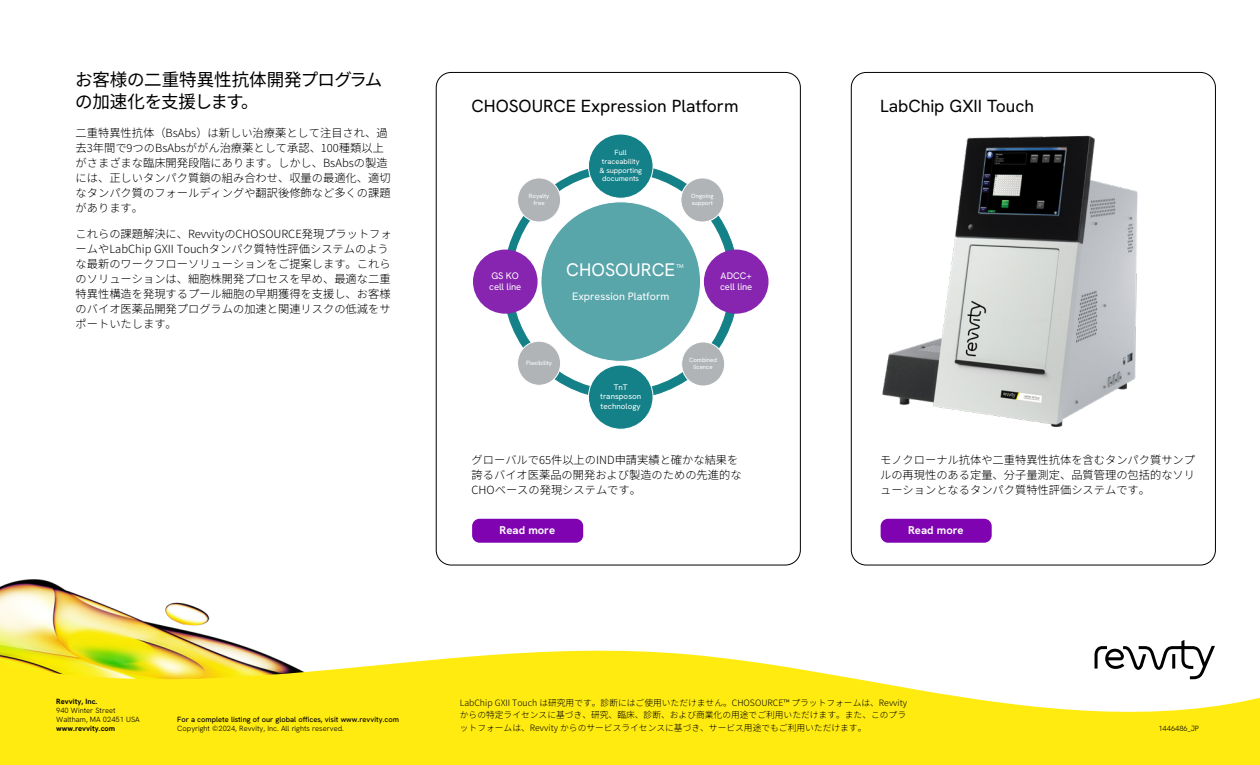
<style>
.page{position:relative;width:1260px;height:765px;background:#fff}
.page>*{position:absolute;margin:0;border:0;box-sizing:border-box;transform-origin:0 0}
.t1{font:18.12px "Hanken Grotesk";color:#fff}
.t2{font:17.5px "Hanken Grotesk";color:#000}
.t3{font:17.5px/22.5px "Noto Sans JP";letter-spacing:-.015em;color:#000}
.t4{font:300 11.25px/15px "Noto Sans JP";color:#000}
.t5{font:700 11.25px "Hanken Grotesk";color:#fff}
.t6{font:10.75px "Hanken Grotesk";color:#fff}
.t7{font:9.5px/11px "Hanken Grotesk";color:#fff}
.t8{font:300 8.75px/12.5px "Noto Sans JP";color:#000}
.t9{font:8.12px/9.5px "Hanken Grotesk";color:#fff;text-align:center}
.t10{font:300 7.5px/8.8px "Hanken Grotesk";color:#000}
.t11{font:500 7.5px "Hanken Grotesk";color:#000}
.t12{font:700 7.5px "Hanken Grotesk";color:#000}
.t13{font:7.38px/8.6px "Hanken Grotesk";color:#fff;text-align:center}
.t14{font:6px/7.1px "Hanken Grotesk";color:#fff;text-align:center}
.t15{font:5.38px "Hanken Grotesk";color:#fff}
</style>
<div class="page">
<img style="left:0;top:579px;width:250px;height:69px">
<svg style="left:0;top:648px;width:1260px;height:117px;fill:#ffeb0f"></svg>
<svg style="left:1095px;top:640px;width:120px;height:39px"></svg>
<img style="left:882px;top:135px;width:256px;height:292px">
<svg style="left:503px;top:168px;width:236px;height:228px"></svg>
<div style="left:541px;top:202px;width:160px;height:159px;background:#58a5aa;border-radius:50%"></div>
<div style="left:588px;top:134px;width:65px;height:64px;background:#148087;border-radius:50%"></div>
<div style="left:588px;top:134px;width:65px;height:65px;border:1px solid #fff;border-radius:50%"></div>
<div style="left:681px;top:178px;width:43px;height:44px;background:#b1b4b6;border-radius:50%"></div>
<div style="left:681px;top:178px;width:43px;height:44px;border:1px solid #fff;border-radius:50%"></div>
<div style="left:704px;top:250px;width:65px;height:64px;background:#8724b0;border-radius:50%"></div>
<div style="left:682px;top:342px;width:43px;height:44px;background:#b1b4b6;border-radius:50%"></div>
<div style="left:681px;top:342px;width:44px;height:44px;border:1px solid #fff;border-radius:50%"></div>
<div style="left:588px;top:365px;width:65px;height:64px;background:#148087;border-radius:50%"></div>
<div style="left:588px;top:365px;width:65px;height:65px;border:1px solid #fff;border-radius:50%"></div>
<div style="left:518px;top:341px;width:43px;height:44px;background:#b1b4b6;border-radius:50%"></div>
<div style="left:517px;top:341px;width:44px;height:45px;border:1px solid #fff;border-radius:50%"></div>
<div style="left:473px;top:250px;width:65px;height:64px;background:#8724b0;border-radius:50%"></div>
<div style="left:518px;top:178px;width:43px;height:44px;background:#b1b4b6;border-radius:50%"></div>
<div style="left:517px;top:178px;width:44px;height:44px;border:1px solid #fff;border-radius:50%"></div>
<div style="left:472px;top:519px;width:111px;height:24px;background:#7f03b0;border-radius:7px"></div>
<div style="left:881px;top:519px;width:111px;height:24px;background:#7f03b0;border-radius:7px"></div>
<h2 class="t3" style="left:75px;top:68px;width:309px">お客様の二重特異性抗体開発プログラムの加速化を支援します。</h2>
<p class="t4" style="left:76px;top:126px;width:317px">二重特異性抗体（BsAbs）は新しい治療薬として注目され、過去3年間で9つのBsAbsががん治療薬として承認、100種類以上がさまざまな臨床開発段階にあります。しかし、BsAbsの製造には、正しいタンパク質鎖の組み合わせ、収量の最適化、適切なタンパク質のフォールディングや翻訳後修飾など多くの課題があります。</p>
<p class="t4" style="left:76px;top:227px;width:318px">これらの課題解決に、RevvityのCHOSOURCE発現プラットフォームやLabChip GXII Touchタンパク質特性評価システムのような最新のワークフローソリューションをご提案します。これらのソリューションは、細胞株開発プロセスを早め、最適な二重特異性構造を発現するプール細胞の早期獲得を支援し、お客様のバイオ医薬品開発プログラムの加速と関連リスクの低減をサポートいたします。</p>
<h2 class="t2" style="left:472px;top:94px;width:269px">CHOSOURCE Expression Platform</h2>
<p class="t14" style="left:529px;top:192px;width:22px">Royalty free</p>
<p class="t13" style="left:599px;top:148px;width:44px">Full traceability &amp; supporting documents</p>
<p class="t14" style="left:691px;top:192px;width:24px;text-align:left">Ongoing support</p>
<p class="t7" style="left:489px;top:270px;width:34px">GS KO cell line</p>
<h1 class="t1" style="left:566px;top:258px;width:110px">CHOSOURCE</h1>
<p class="t6" style="left:572px;top:289px;width:99px">Expression Platform</p>
<p class="t15" style="left:676px;top:263px;width:9px">TM</p>
<p class="t7" style="left:720px;top:270px;width:34px">ADCC+ cell line</p>
<p class="t14" style="left:526px;top:359px;width:27px">Flexibility</p>
<p class="t9" style="left:600px;top:382px;width:43px">TnT transposon technology</p>
<p class="t14" style="left:689px;top:356px;width:29px">Combined licence</p>
<p class="t4" style="left:472px;top:453px;width:272px">グローバルで65件以上のIND申請実績と確かな結果を誇るバイオ医薬品の開発および製造のための先進的な<br>CHOベースの発現システムです。</p>
<h2 class="t2" style="left:880px;top:94px;width:156px">LabChip GXII Touch</h2>
<p class="t4" style="left:880px;top:453px;width:316px;text-align:justify">モノクローナル抗体や二重特異性抗体を含むタンパク質サンプルの再現性のある定量、分子量測定、品質管理の包括的なソリューションとなるタンパク質特性評価システムです。</p>
<p class="t5" style="left:500px;top:523px;width:57px">Read more</p>
<p class="t5" style="left:908px;top:523px;width:57px">Read more</p>
<p class="t12" style="left:56px;top:697px;width:43px">Revvity, Inc.</p>
<p class="t10" style="left:56px;top:706px;width:85px">940 Winter Street<br>Waltham, MA 02451 USA</p>
<p class="t12" style="left:56px;top:723px;width:60px">www.revvity.com</p>
<p class="t8" style="left:460px;top:697px;width:449px">LabChip GXII Touch は研究用です。診断にはご使用いただけません。CHOSOURCE™ プラットフォームは、Revvityからの特定ライセンスに基づき、研究、臨床、診断、および商業化の用途でご利用いただけます。また、このプラットフォームは、Revvity からのサービスライセンスに基づき、サービス用途でもご利用いただけます。</p>
<p class="t11" style="left:177px;top:714px;width:223px">For a complete listing of our global offices, visit www.revvity.com</p>
<p class="t10" style="left:177px;top:723px;width:168px">Copyright ©2024, Revvity, Inc. All rights reserved.</p>
<p class="t10" style="left:1158px;top:723px;width:42px">1446486_JP</p>
</div>
